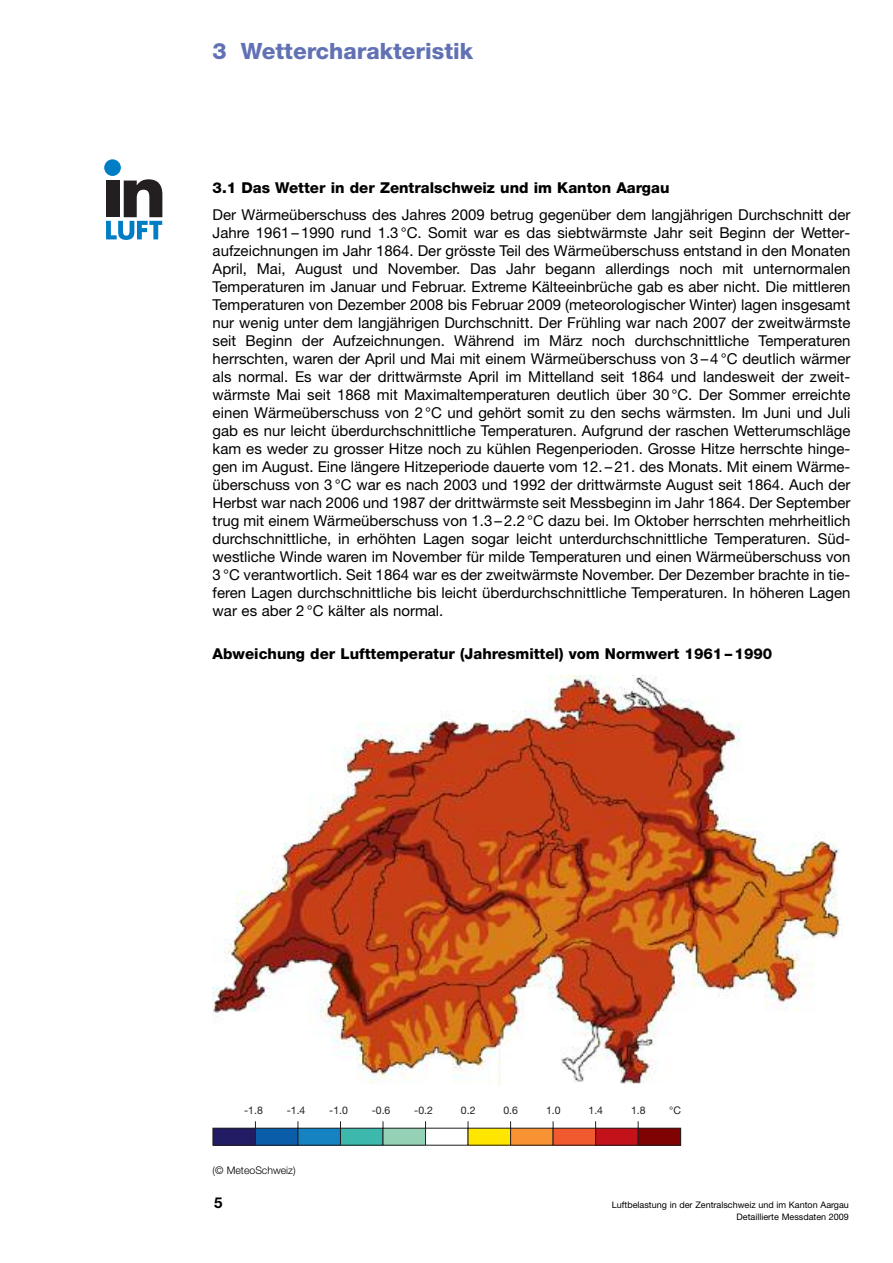
<style>
.page{position:relative;width:893px;height:1263px;background:#fff}
.page>*{position:absolute;margin:0;border:0;box-sizing:border-box;transform-origin:0 0}
.t1{font:800 22.5px "Helvetica Neue";color:#6171b4}
.t2{font:15px/18px "Helvetica Neue";color:#000;text-align:justify}
.t3{font:800 15px "Helvetica Neue";color:#000}
.t4{font:700 15px "Helvetica Neue";color:#000}
.t5{font:10.5px "Helvetica Neue";color:#231f20}
.t6{font:300 10.5px "Helvetica Neue";color:#000}
.t7{font:9px/12px "Helvetica Neue";color:#000;text-align:right}
</style>
<div class="page">
<div style="left:104px;top:159px;width:17px;height:17px;background:#007ec5;border-radius:50%"></div>
<svg style="left:106px;top:179px;width:56px;height:61px"></svg>
<div style="left:213px;top:1128px;width:42px;height:17px;background:#221c65"></div>
<div style="left:213px;top:1128px;width:43px;height:17px;border:1px solid #231f20"></div>
<div style="left:255px;top:1128px;width:43px;height:17px;background:#0a5da9"></div>
<div style="left:255px;top:1128px;width:43px;height:17px;border:1px solid #231f20"></div>
<div style="left:298px;top:1128px;width:42px;height:17px;background:#1582c2"></div>
<div style="left:298px;top:1128px;width:43px;height:17px;border:1px solid #231f20"></div>
<div style="left:340px;top:1128px;width:43px;height:17px;background:#3cb8ad"></div>
<div style="left:340px;top:1128px;width:43px;height:17px;border:1px solid #231f20"></div>
<div style="left:383px;top:1128px;width:42px;height:17px;background:#94d1b5"></div>
<div style="left:383px;top:1128px;width:43px;height:17px;border:1px solid #231f20"></div>
<div style="left:468px;top:1128px;width:43px;height:17px;background:#ffe601"></div>
<div style="left:511px;top:1128px;width:42px;height:17px;background:#f79332"></div>
<div style="left:553px;top:1128px;width:43px;height:17px;background:#f1592f"></div>
<div style="left:596px;top:1128px;width:42px;height:17px;background:#c4121a"></div>
<div style="left:595px;top:1128px;width:43px;height:17px;border:1px solid #231f20"></div>
<div style="left:638px;top:1128px;width:43px;height:17px;background:#800304"></div>
<div style="left:638px;top:1128px;width:43px;height:17px;border:1px solid #231f20"></div>
<img style="left:213px;top:675px;width:628px;height:409px">
<h1 class="t1" style="left:213px;top:43px;width:262px">3 Wettercharakteristik</h1>
<p class="t3" style="left:213px;top:182px;width:458px">3.1 Das Wetter in der Zentralschweiz und im Kanton Aargau</p>
<p class="t2" style="left:213px;top:207px;width:639px">Der Wärmeüberschuss des Jahres 2009 betrug gegenüber dem langjährigen Durchschnitt der Jahre 1961–1990 rund 1.3°C. Somit war es das siebtwärmste Jahr seit Beginn der Wetter&shy;aufzeichnungen im Jahr 1864. Der grösste Teil des Wärmeüberschuss entstand in den Monaten April, Mai, August und November. Das Jahr begann allerdings noch mit unternormalen Temperaturen im Januar und Februar. Extreme Kälteeinbrüche gab es aber nicht. Die mittleren Temperaturen von Dezember 2008 bis Februar 2009 (meteorologischer Winter) lagen insgesamt nur wenig unter dem langjährigen Durchschnitt. Der Frühling war nach 2007 der zweitwärmste seit Beginn der Aufzeichnungen. Während im März noch durchschnittliche Temperaturen herrschten, waren der April und Mai mit einem Wärmeüberschuss von 3 –4°C deutlich wärmer als normal. Es war der drittwärmste April im Mittelland seit 1864 und landesweit der zweit&shy;wärmste Mai seit 1868 mit Maximaltemperaturen deutlich über 30°C. Der Sommer erreichte einen Wärmeüberschuss von 2°C und gehört somit zu den sechs wärmsten. Im Juni und Juli gab es nur leicht überdurchschnittliche Temperaturen. Aufgrund der raschen Wetterumschläge kam es weder zu grosser Hitze noch zu kühlen Regenperioden. Grosse Hitze herrschte hinge&shy;gen im August. Eine längere Hitzeperiode dauerte vom 12. –21. des Monats. Mit einem Wärme&shy;überschuss von 3°C war es nach 2003 und 1992 der drittwärmste August seit 1864. Auch der Herbst war nach 2006 und 1987 der drittwärmste seit Messbeginn im Jahr 1864. Der September trug mit einem Wärmeüberschuss von 1.3–2.2°C dazu bei. Im Oktober herrschten mehrheitlich durchschnittliche, in erhöhten Lagen sogar leicht unterdurchschnittliche Temperaturen. Süd&shy;westliche Winde waren im November für milde Temperaturen und einen Wärmeüberschuss von 3°C verantwortlich. Seit 1864 war es der zweitwärmste November. Der Dezember brachte in tie&shy;feren Lagen durchschnittliche bis leicht überdurchschnittliche Temperaturen. In höheren Lagen war es aber 2°C kälter als normal.</p>
<p class="t3" style="left:213px;top:648px;width:561px">Abweichung der Lufttemperatur (Jahresmittel) vom Normwert 1961 – 1990</p>
<p class="t5" style="left:244px;top:1106px;width:20px">-1.8</p>
<p class="t5" style="left:287px;top:1106px;width:20px">-1.4</p>
<p class="t5" style="left:329px;top:1106px;width:20px">-1.0</p>
<p class="t5" style="left:372px;top:1106px;width:20px">-0.6</p>
<p class="t5" style="left:414px;top:1106px;width:20px">-0.2</p>
<p class="t5" style="left:461px;top:1106px;width:16px">0.2</p>
<p class="t5" style="left:503px;top:1106px;width:16px">0.6</p>
<p class="t5" style="left:546px;top:1106px;width:16px">1.0</p>
<p class="t5" style="left:588px;top:1106px;width:16px">1.4</p>
<p class="t5" style="left:631px;top:1106px;width:16px">1.8</p>
<p class="t5" style="left:669px;top:1106px;width:13px">°C</p>
<p class="t6" style="left:213px;top:1163px;width:85px">(© MeteoSchweiz)</p>
<p class="t4" style="left:214px;top:1198px;width:10px">5</p>
<p class="t7" style="left:612px;top:1200px;width:238px">Luftbelastung in der Zentralschweiz und im Kanton Aargau<br>Detaillierte Messdaten 2009</p>
</div>
